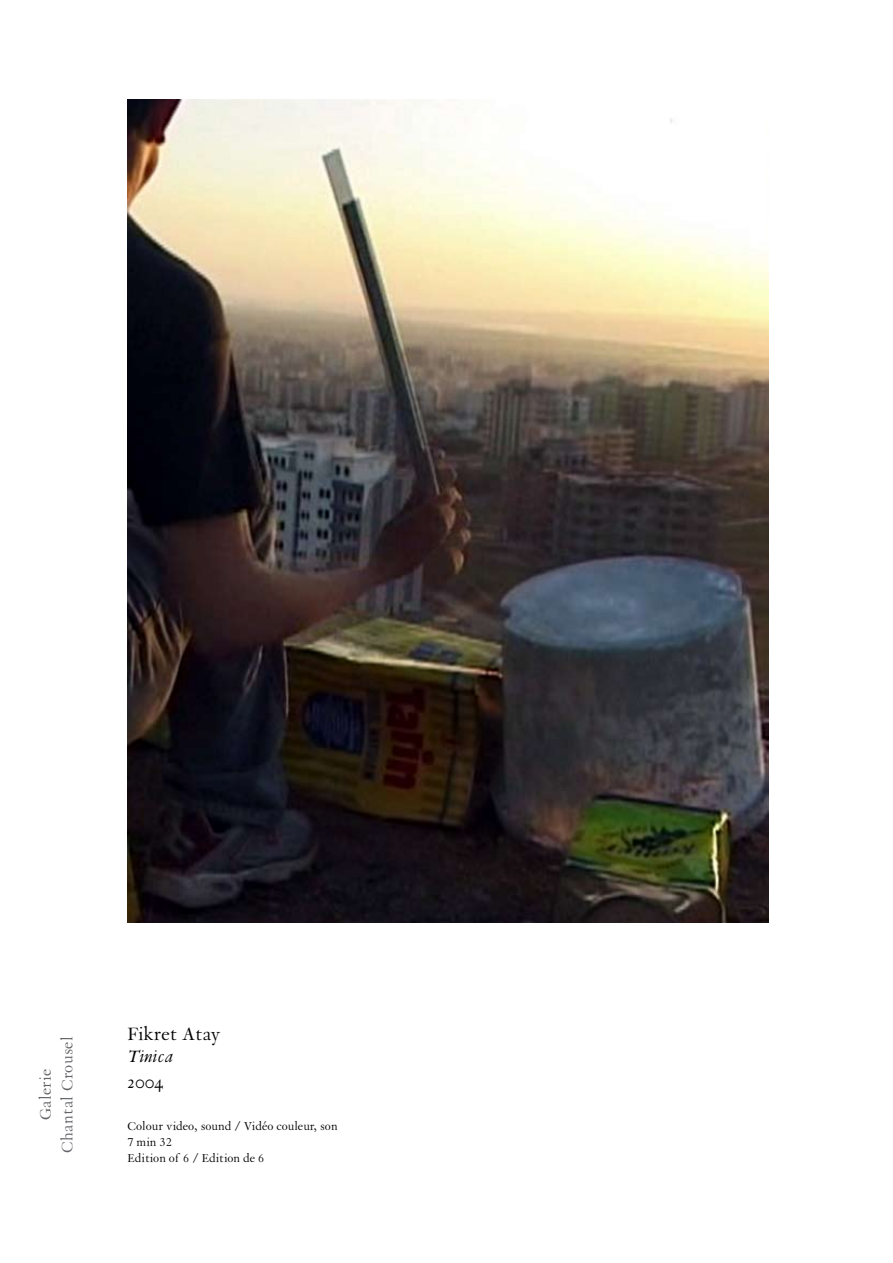
<style>
.page{position:relative;width:893px;height:1263px;background:#fff}
.page>*{position:absolute;margin:0;border:0;box-sizing:border-box;transform-origin:0 0}
.t1{font:21px "Van Dijck";color:#000}
.t2{font:italic 21px "Van Dijck";color:#000}
.t3{font:21px "Van Dijck Expert MT Alt Figs";color:#000}
.t4{font:18px/21.8px "Van Dijck";letter-spacing:.02em;color:#636467;text-align:center}
.t5{font:13.5px/16.2px "Van Dijck";color:#000}
</style>
<div class="page">
<img style="left:128px;top:100px;width:641px;height:822px">
<h2 class="t4" style="left:35px;top:1152px;width:118px;rotate:-90deg">Galerie<br>Chantal Crousel</h2>
<h1 class="t1" style="left:128px;top:1022px;width:95px">Fikret Atay</h1>
<h1 class="t2" style="left:128px;top:1045px;width:47px">Tinica</h1>
<h1 class="t3" style="left:128px;top:1074px;width:38px">2004</h1>
<p class="t5" style="left:128px;top:1118px;width:212px">Colour video, sound / Vidéo couleur, son<br>7 min 32<br>Edition of 6 / Edition de 6</p>
</div>
